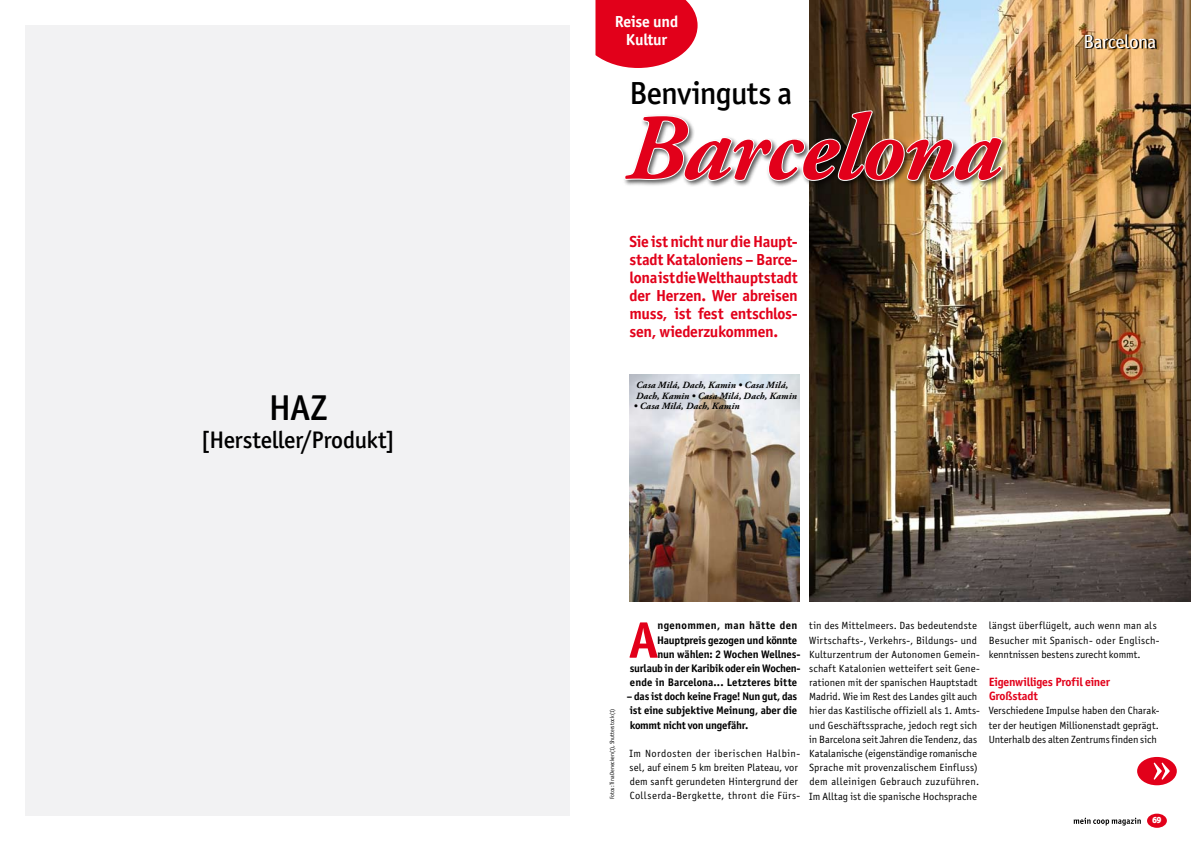
<style>
.page{position:relative;width:1191px;height:842px;background:#fff}
.page>*{position:absolute;margin:0;border:0;box-sizing:border-box;transform-origin:0 0}
.t1{font:italic 700 94px "Adobe Garamond Pro";letter-spacing:-.015em;color:#e2001a}
.t2{font:700 51.4px "Officina Sans ITC Pro";color:#e2001a}
.t3{font:500 36px "Officina Sans ITC Pro";color:#000}
.t4{font:500 32px "Officina Sans ITC Pro";letter-spacing:-.02em;color:#000}
.t5{font:500 24px "Officina Sans ITC Pro";letter-spacing:-.005em;color:#000}
.t6{font:19px "Officina Sans ITC Pro";letter-spacing:-.015em;color:#fff}
.t7{font:700 16px/18px "Officina Sans ITC Pro";letter-spacing:-.02em;color:#e2001a;text-align:justify}
.t8{font:700 16px/18px "Officina Sans ITC Pro";letter-spacing:-.015em;color:#fff;text-align:center}
.t9{font:700 12px/14.2px "Officina Sans ITC Pro";letter-spacing:-.015em;color:#e2001a}
.t10{font:700 11px/14.2px "Officina Sans ITC Pro";letter-spacing:-.01em;color:#000;text-align:justify}
.t11{font:700 11px "Officina Sans ITC Pro";letter-spacing:.01em;color:#000}
.t12{font:700 11px "Officina Sans ITC Pro";letter-spacing:.03em;color:#000}
.t13{font:10.5px/14.2px "Officina Sans ITC Pro";letter-spacing:.015em;color:#000}
.t14{font:italic 700 9.5px/10.5px "Adobe Garamond Pro";letter-spacing:.02em;color:#000}
.t15{font:900 9px "Officina Sans ITC Pro";color:#fff}
.t16{font:6px "Officina Sans ITC Pro";letter-spacing:-.01em;color:#000;scale:.95 1}
</style>
<div class="page">
<div style="left:26px;top:26px;width:544px;height:790px;background:#f2f2f3"></div>
<img style="left:809px;top:0;width:382px;height:601px">
<div style="left:1147px;top:814px;width:19px;height:14px;background:#e2001a;border-radius:50%"></div>
<div style="left:1137px;top:757px;width:39px;height:28px;background:#e2001a;border-radius:50%"></div>
<svg style="left:1153px;top:763px;width:16px;height:17px"></svg>
<svg style="left:595px;top:0;width:102px;height:68px;background:#e51d34"></svg>
<svg style="left:1085px;top:34px;width:71px;height:15px"></svg>
<img style="left:629px;top:374px;width:170px;height:227px">
<svg style="left:1073px;top:818px;width:67px;height:7px"></svg>
<div style="left:623px;top:109px;width:387px;height:79px;background:#000;opacity:.65"></div>
<img style="left:623px;top:109px;width:380px;height:73px">
<h3 class="t3" style="left:269px;top:386px;width:60px">HAZ</h3>
<h3 class="t5" style="left:201px;top:426px;width:196px">[Hersteller/Produkt]</h3>
<h3 class="t8" style="left:614px;top:12px;width:65px">Reise und<br>Kultur</h3>
<h3 class="t4" style="left:629px;top:74px;width:164px">Benvinguts a</h3>
<h1 class="t1" style="left:625px;top:95px;width:377px">Barcelona</h1>
<h3 class="t7" style="left:629px;top:232px;width:170px">Sie ist nicht nur die Haupt&shy;stadt Kataloniens – Barce&shy;lona ist die Welthauptstadt der Herzen. Wer abreisen muss, ist fest entschlos&shy;sen, wiederzukommen.</h3>
<p class="t14" style="left:636px;top:380px;width:162px">Casa Milá, Dach, Kamin • Casa Milá,<br>Dach, Kamin • Casa Milá, Dach, Kamin</p>
<p class="t14" style="left:633px;top:401px;width:107px">• Casa Milá, Dach, Kamin</p>
<h3 class="t6" style="left:1083px;top:30px;width:75px">Barcelona</h3>
<p class="t16" style="left:608px;top:799px;width:97px;rotate:-90deg">Fotos: Tina Denecken (1), Shutterstock (1)</p>
<h2 class="t2" style="left:629px;top:608px;width:30px">A</h2>
<p class="t12" style="left:657px;top:619px;width:141px">ngenommen, man hätte den</p>
<p class="t10" style="left:657px;top:633px;width:141px">Hauptpreis gezogen und könnte</p>
<p class="t10" style="left:657px;top:647px;width:145px">nun wählen: 2 Wochen Wellnes-</p>
<p class="t10" style="left:630px;top:661px;width:172px">surlaub in der Karibik oder ein Wochen-</p>
<p class="t11" style="left:630px;top:675px;width:169px">ende in Barcelona... Letzteres bitte</p>
<p class="t10" style="left:627px;top:689px;width:172px">– das ist doch keine Frage! Nun gut, das ist eine subjektive Meinung, aber die kommt nicht von ungefähr.</p>
<p class="t13" style="left:629px;top:746px;width:172px">Im Nordosten der iberischen Halbin&shy;sel, auf einem 5 km breiten Plateau, vor dem sanft gerundeten Hintergrund der Collserda-Bergkette, thront die Fürs-</p>
<p class="t13" style="left:809px;top:619px;width:172px">tin des Mittelmeers. Das bedeutendste Wirtschafts-, Verkehrs-, Bildungs- und Kulturzentrum der Autonomen Gemein&shy;schaft Katalonien wetteifert seit Gene&shy;rationen mit der spanischen Hauptstadt Madrid. Wie im Rest des Landes gilt auch hier das Kastilische offiziell als 1. Amts&shy;und Geschäftssprache, jedoch regt sich in Barcelona seit Jahren die Tendenz, das Katalanische (eigenständige romanische Sprache mit provenzalischem Einfluss) dem alleinigen Gebrauch zuzuführen.<br>Im Alltag ist die spanische Hochsprache</p>
<p class="t13" style="left:988px;top:619px;width:172px">längst überflügelt, auch wenn man als<br>Besucher mit Spanisch- oder Englisch&shy;kenntnissen bestens zurecht kommt.</p>
<p class="t9" style="left:988px;top:675px;width:123px">Eigenwilliges Profil einer<br>Großstadt</p>
<p class="t13" style="left:988px;top:704px;width:172px;text-align:justify">Verschiedene Impulse haben den Charak&shy;ter der heutigen Millionenstadt geprägt.<br>Unterhalb des alten Zentrums finden sich</p>
<p class="t15" style="left:1152px;top:814px;width:11px">69</p>
</div>
